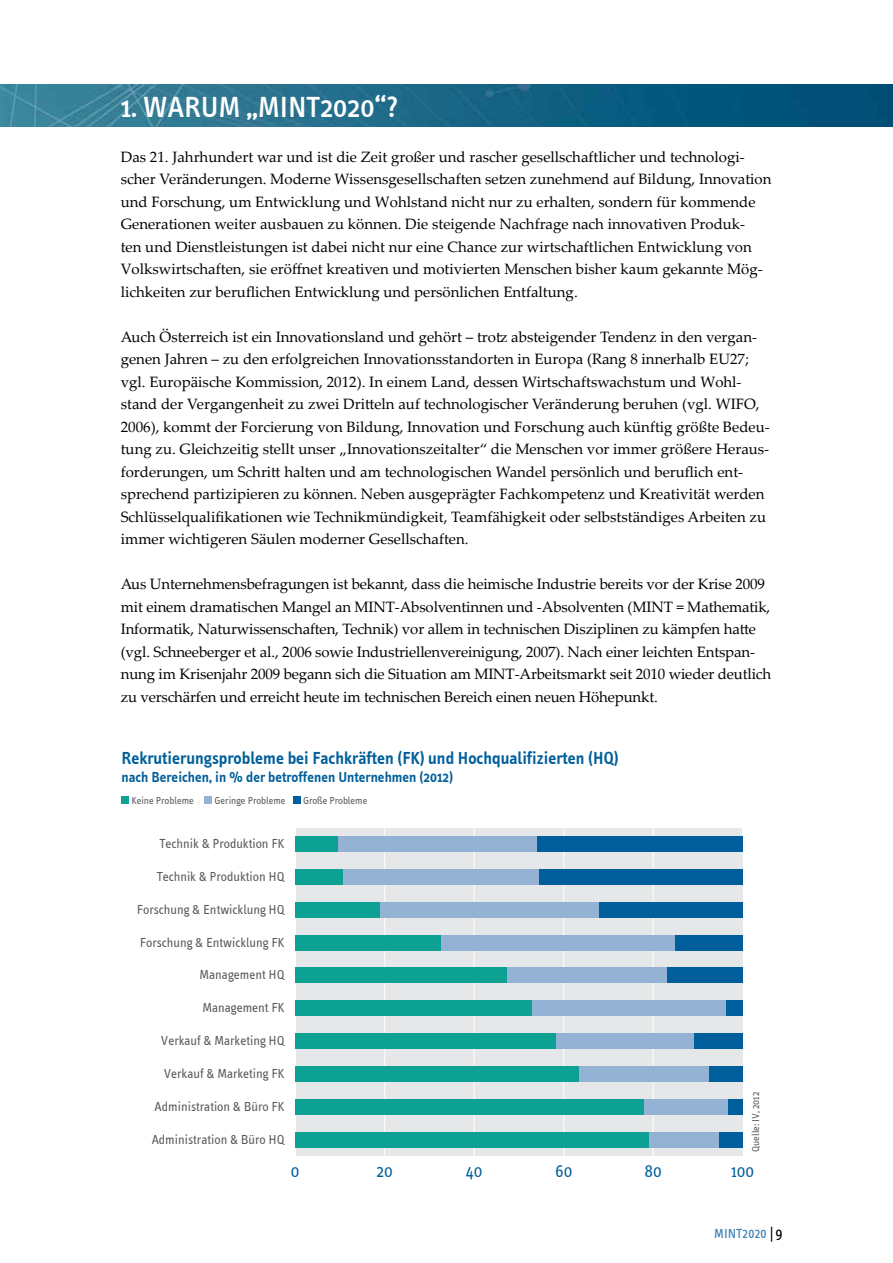
<style>
.page{position:relative;width:893px;height:1263px;background:#fff}
.page>*{position:absolute;margin:0;border:0;box-sizing:border-box;transform-origin:0 0}
.t1{font:500 30px "IV Font";color:#fff}
.t2{font:700 18px "IV Font Semi";color:#005f9a}
.t3{font:18px "IV Font Normal";color:#005f9a}
.t4{font:15px/22.5px "Palatino Linotype";color:#000}
.t5{font:700 15px "IV Font Semi";color:#005f9a}
.t6{font:13.5px "IV Font Normal";color:#58595b}
.t7{font:13.5px "IV Font Book Caps";color:#3a80b3}
.t8{font:10.5px "IV Font Normal";color:#58595b}
.s1{font-family:"IV Font";font-size:15px;color:#000}
</style>
<div class="page">
<img style="left:0;top:84px;width:893px;height:42px">
<div style="left:296px;top:828px;width:447px;height:328px;background:#e6e7e8"></div>
<div style="left:122px;top:797px;width:7px;height:7px;background:#0ca193"></div>
<div style="left:204px;top:797px;width:7px;height:7px;background:#94b2d4"></div>
<div style="left:294px;top:797px;width:7px;height:7px;background:#005f9a"></div>
<hr style="left:384px;top:828px;width:1px;height:328px;background:#fff">
<hr style="left:474px;top:828px;width:1px;height:328px;background:#fff">
<hr style="left:563px;top:828px;width:1px;height:328px;background:#fff">
<hr style="left:653px;top:828px;width:1px;height:328px;background:#fff">
<div style="left:719px;top:1132px;width:24px;height:15px;background:#005f9a"></div>
<div style="left:727px;top:1099px;width:16px;height:16px;background:#005f9a"></div>
<div style="left:708px;top:1066px;width:35px;height:16px;background:#005f9a"></div>
<div style="left:694px;top:1033px;width:49px;height:16px;background:#005f9a"></div>
<div style="left:726px;top:1000px;width:17px;height:16px;background:#005f9a"></div>
<div style="left:667px;top:967px;width:76px;height:16px;background:#005f9a"></div>
<div style="left:675px;top:935px;width:68px;height:15px;background:#005f9a"></div>
<div style="left:599px;top:902px;width:144px;height:15px;background:#005f9a"></div>
<div style="left:539px;top:869px;width:204px;height:16px;background:#005f9a"></div>
<div style="left:537px;top:836px;width:206px;height:16px;background:#005f9a"></div>
<div style="left:648px;top:1132px;width:71px;height:15px;background:#94b2d4"></div>
<div style="left:644px;top:1099px;width:83px;height:16px;background:#94b2d4"></div>
<div style="left:579px;top:1066px;width:129px;height:16px;background:#94b2d4"></div>
<div style="left:555px;top:1033px;width:139px;height:16px;background:#94b2d4"></div>
<div style="left:532px;top:1000px;width:194px;height:16px;background:#94b2d4"></div>
<div style="left:506px;top:967px;width:161px;height:16px;background:#94b2d4"></div>
<div style="left:441px;top:935px;width:234px;height:15px;background:#94b2d4"></div>
<div style="left:380px;top:902px;width:219px;height:15px;background:#94b2d4"></div>
<div style="left:342px;top:869px;width:197px;height:16px;background:#94b2d4"></div>
<div style="left:338px;top:836px;width:199px;height:16px;background:#94b2d4"></div>
<div style="left:295px;top:1132px;width:353px;height:15px;background:#0ca193"></div>
<div style="left:295px;top:1099px;width:349px;height:16px;background:#0ca193"></div>
<div style="left:295px;top:1066px;width:284px;height:16px;background:#0ca193"></div>
<div style="left:295px;top:1033px;width:260px;height:16px;background:#0ca193"></div>
<div style="left:295px;top:1000px;width:237px;height:16px;background:#0ca193"></div>
<div style="left:295px;top:967px;width:211px;height:16px;background:#0ca193"></div>
<div style="left:295px;top:935px;width:146px;height:15px;background:#0ca193"></div>
<div style="left:295px;top:902px;width:85px;height:15px;background:#0ca193"></div>
<div style="left:295px;top:869px;width:47px;height:16px;background:#0ca193"></div>
<div style="left:295px;top:836px;width:43px;height:16px;background:#0ca193"></div>
<h1 class="t1" style="left:121px;top:90px;width:154px">1. WARU M „MINT</h1>
<h1 class="t1" style="left:320px;top:90px;width:80px">2020“?</h1>
<p class="t4" style="left:121px;top:145px;width:652px">Das 21. Jahrhundert war und ist die Zeit großer und rascher gesellschaftlicher und technologi&shy;scher Veränderungen. Moderne Wissensgesellschaften setzen zunehmend auf Bildung, Innovation und Forschung, um Entwicklung und Wohlstand nicht nur zu erhalten, sondern für kommende Generationen weiter ausbauen zu können. Die steigende Nachfrage nach innovativen Produk-<br>ten und Dienstleistungen ist dabei nicht nur eine Chance zur wirtschaftlichen Entwicklung von Volkswirtschaften, sie eröffnet kreativen und motivierten Menschen bisher kaum gekannte Mög&shy;lichkeiten zur beruflichen Entwicklung und persönlichen Entfaltung.</p>
<p class="t4" style="left:121px;top:325px;width:650px">Auch Österreich ist ein Innovationsland und gehört – trotz absteigender Tendenz in den vergan&shy;genen Jahren – zu den erfolgreichen Innovationsstandorten in Europa (Rang 8 innerhalb EU27; vgl. Europäische Kommission, 2012). In einem Land, dessen Wirtschaftswachstum und Wohl&shy;stand der Vergangenheit zu zwei Dritteln auf technologischer Veränderung beruhen (vgl. WIFO, 2006), kommt der Forcierung von Bildung, Innovation und Forschung auch künftig größte Bedeu&shy;tung zu. Gleichzeitig stellt unser „Innovationszeitalter“ die Menschen vor immer größere Heraus&shy;forderungen, um Schritt halten und am technologischen Wandel persönlich und beruflich ent&shy;sprechend partizipieren zu können. Neben ausgeprägter Fachkompetenz und Kreativität werden Schlüsselqualifikationen wie Technikmündigkeit, Teamfähigkeit oder selbstständiges Arbeiten zu immer wichtigeren Säulen moderner Gesellschaften.</p>
<p class="t4" style="left:121px;top:572px;width:652px">Aus Unternehmensbefragungen ist bekannt, dass die heimische Industrie bereits vor der Krise 2009 mit einem dramatischen Mangel an MINT-Absolventinnen und -Absolventen (MINT = Mathematik, Informatik, Naturwissenschaften, Technik) vor allem in technischen Disziplinen zu kämpfen hatte (vgl. Schneeberger et al., 2006 sowie Industriellenvereinigung, 2007). Nach einer leichten Entspan&shy;nung im Krisenjahr 2009 begann sich die Situation am MINT-Arbeitsmarkt seit 2010 wieder deutlich zu verschärfen und erreicht heute im technischen Bereich einen neuen Höhepunkt.</p>
<p class="t2" style="left:122px;top:747px;width:499px">Rekrutierungsprobleme bei Fachkräften (FK) und Hochqualifizierten (HQ)</p>
<p class="t5" style="left:122px;top:768px;width:333px">nach Bereichen, in % der betroffenen Unternehmen (2012)</p>
<p class="t8" style="left:131px;top:794px;width:64px">Keine Probleme</p>
<p class="t8" style="left:215px;top:794px;width:73px">Geringe Probleme</p>
<p class="t8" style="left:303px;top:794px;width:66px">Große Probleme</p>
<p class="t6" style="left:160px;top:836px;width:126px">Technik &amp; Produktion FK</p>
<p class="t6" style="left:157px;top:869px;width:129px">Technik &amp; Produktion HQ</p>
<p class="t6" style="left:137px;top:902px;width:149px">Forschung &amp; Entwicklung HQ</p>
<p class="t6" style="left:140px;top:934px;width:146px">Forschung &amp; Entwicklung FK</p>
<p class="t6" style="left:200px;top:967px;width:86px">Management HQ</p>
<p class="t6" style="left:202px;top:1000px;width:83px">Management FK</p>
<p class="t6" style="left:161px;top:1033px;width:125px">Verkauf &amp; Marketing HQ</p>
<p class="t6" style="left:164px;top:1066px;width:122px">Verkauf &amp; Marketing FK</p>
<p class="t6" style="left:155px;top:1099px;width:131px">Administration &amp; Büro FK</p>
<p class="t6" style="left:152px;top:1132px;width:134px">Administration &amp; Büro HQ</p>
<p class="t8" style="left:750px;top:1152px;width:62px;rotate:-90deg">Quelle: IV, 2012</p>
<p class="t3" style="left:291px;top:1161px;width:10px">0</p>
<p class="t3" style="left:377px;top:1161px;width:18px">20</p>
<p class="t3" style="left:466px;top:1161px;width:18px">40</p>
<p class="t3" style="left:555px;top:1161px;width:19px">60</p>
<p class="t3" style="left:644px;top:1161px;width:19px">80</p>
<p class="t3" style="left:731px;top:1161px;width:24px">100</p>
<p class="t7" style="left:714px;top:1225px;width:70px">MINT2020 <span class="s1">| 9</span></p>
</div>
